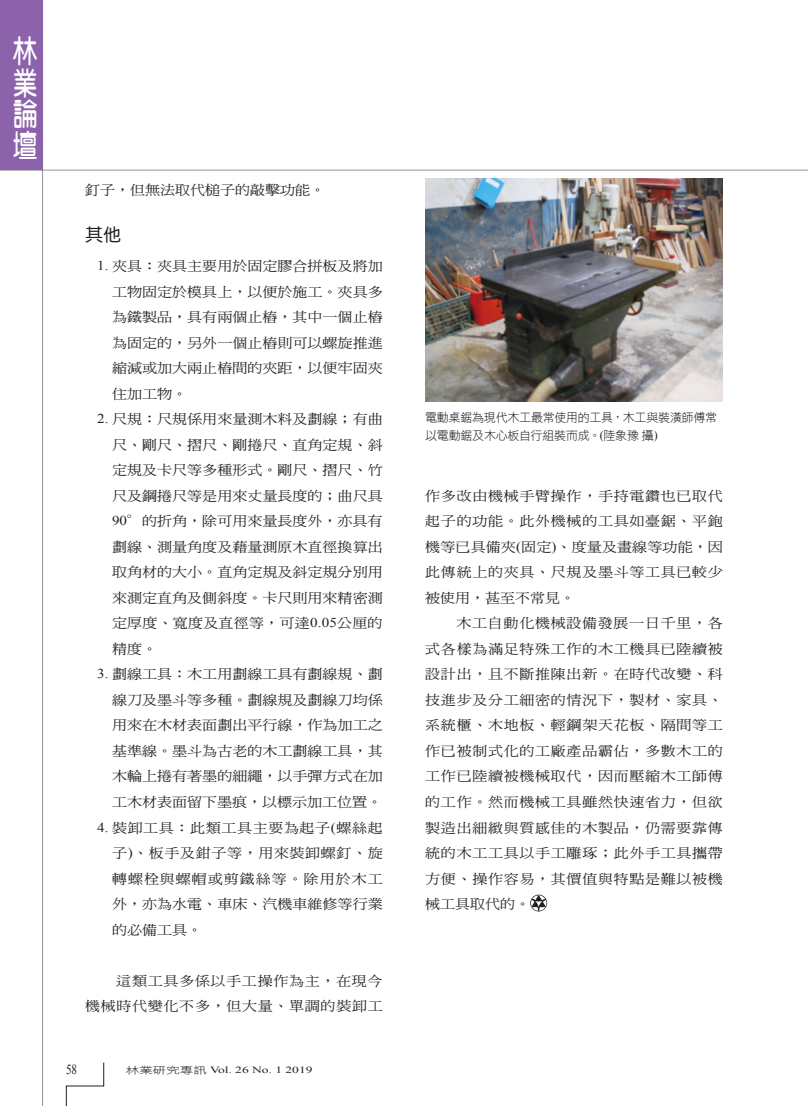
<style>
.page{position:relative;width:808px;height:1106px;background:#fff}
.page>*{position:absolute;margin:0;border:0;box-sizing:border-box;transform-origin:0 0}
.t1{font:31.5px/31.5px "DF Yuan W7 WINP BF";color:#fff;text-align:justify;scale:.77 1}
._02-內文中標標準{font:18px "DF Yuan W5 WINP BF";color:#231f20}
.t2{font:13.8px "Times New Roman";color:#231f20;scale:.8 1}
._07_1_內文{font:13.5px/25.5px "DF Ming W5 WINP BF";letter-spacing:.005em;color:#231f20;text-align:justify;scale:1.11 1}
._01內文{font:13.5px/25.5px "DF Ming W5 WINP BF";letter-spacing:.045em;color:#231f20;text-align:justify;scale:1.11 1}
._01內文-2{font:13.5px "DF Ming W5 WINP BF";color:#231f20;scale:1.11 1}
._06圖說{font:12px/18px "DF Hei W3 WINP BF";letter-spacing:-.02em;color:#231f20}
.t3{font:9.45px "Times New Roman";color:#231f20;scale:1.43 1}
.s1{font-family:"Times New Roman"}
.s2{font-family:"DF Hei W3 WINP BF"}
</style>
<div class="page">
<hr style="left:0;top:170px;width:808px;height:1px;background:#6c6d70">
<hr style="left:42px;top:0;width:1px;height:1106px;background:#6c6d70">
<svg style="left:66px;top:1062px;width:38px;height:44px"></svg>
<div style="left:0;top:0;width:43px;height:170px;background:#8c62aa"></div>
<svg style="left:530px;top:894px;width:17px;height:17px"></svg>
<img style="left:425px;top:179px;width:298px;height:223px">
<h1 class="t1" style="left:13px;top:35px;width:32px">林業論壇</h1>
<p class="_01內文-2" style="left:85px;top:183px;width:218px">釘子，但無法取代槌子的敲擊功能。</p>
<p class="_02-內文中標標準" style="left:85px;top:226px;width:37px">其他</p>
<p class="_07_1_內文" style="left:112px;top:253px;width:245px;text-indent:-15px"><span class="s1">1.</span> 夾具：夾具主要用於固定膠合拼板及將加工物固定於模具上，以便於施工。夾具多為鐵製品，具有兩個止樁，其中一個止樁為固定的，另外一個止樁則可以螺旋推進縮減或加大兩止樁間的夾距，以便牢固夾住加工物。</p>
<p class="_07_1_內文" style="left:112px;top:406px;width:245px;text-indent:-15px"><span class="s1">2.</span> 尺規：尺規係用來量測木料及劃線；有曲尺、剛尺、摺尺、剛捲尺、直角定規、斜定規及卡尺等多種形式。剛尺、摺尺、竹尺及鋼捲尺等是用來丈量長度的；曲尺具<span class="s1">90</span>°的折角，除可用來量長度外，亦具有劃線、測量角度及藉量測原木直徑換算出取角材的大小。直角定規及斜定規分別用來測定直角及側斜度。卡尺則用來精密測定厚度、寬度及直徑等，可達<span class="s1">0.05</span>公厘的精度。</p>
<p class="_07_1_內文" style="left:112px;top:661px;width:245px;text-indent:-15px"><span class="s1">3.</span> 劃線工具：木工用劃線工具有劃線規、劃線刀及墨斗等多種。劃線規及劃線刀均係用來在木材表面劃出平行線，作為加工之基準線。墨斗為古老的木工劃線工具，其木輪上捲有著墨的細繩，以手彈方式在加工木材表面留下墨痕，以標示加工位置。</p>
<p class="_07_1_內文" style="left:112px;top:814px;width:245px;text-indent:-15px"><span class="s1">4.</span> 裝卸工具：此類工具主要為起子<span class="s1">(</span>螺絲起子<span class="s1">)</span>、板手及鉗子等，用來裝卸螺釘、旋轉螺栓與螺帽或剪鐵絲等。除用於木工外，亦為水電、車床、汽機車維修等行業的必備工具。</p>
<p class="_01內文" style="left:85px;top:967px;width:270px;text-align:right">這類工具多係以手工操作為主，在現今<br>機械時代變化不多，但大量、單調的裝卸工</p>
<p class="t2" style="left:66px;top:1060px;width:15px">58</p>
<p class="t3" style="left:126px;top:1063px;width:132px"><span class="s2">林業研究專訊</span> Vol. 26 No. 1 2019</p>
<p class="_06圖說" style="left:425px;top:408px;width:294px">電動桌鋸為現代木工最常使用的工具，木工與裝潢師傅常以電動鋸及木心板自行組裝而成。<span class="s1">(</span>陸象豫攝<span class="s1">)</span></p>
<p class="_01內文" style="left:425px;top:483px;width:270px">作多改由機械手臂操作，手持電鑽也已取代起子的功能。此外機械的工具如臺鋸、平鉋機等已具備夾<span class="s1">(</span>固定<span class="s1">)</span>、度量及畫線等功能，因此傳統上的夾具、尺規及墨斗等工具已較少被使用，甚至不常見。</p>
<p class="_01內文" style="left:425px;top:610px;width:270px;text-indent:31px">木工自動化機械設備發展一日千里，各式各樣為滿足特殊工作的木工機具已陸續被設計出，且不斷推陳出新。在時代改變、科技進步及分工細密的情況下，製材、家具、系統櫃、木地板、輕鋼架天花板、隔間等工作已被制式化的工廠產品霸佔，多數木工的工作已陸續被機械取代，因而壓縮木工師傅的工作。然而機械工具雖然快速省力，但欲製造出細緻與質感佳的木製品，仍需要靠傳統的木工工具以手工雕琢；此外手工具攜帶方便、操作容易，其價值與特點是難以被機械工具取代的。</p>
</div>
